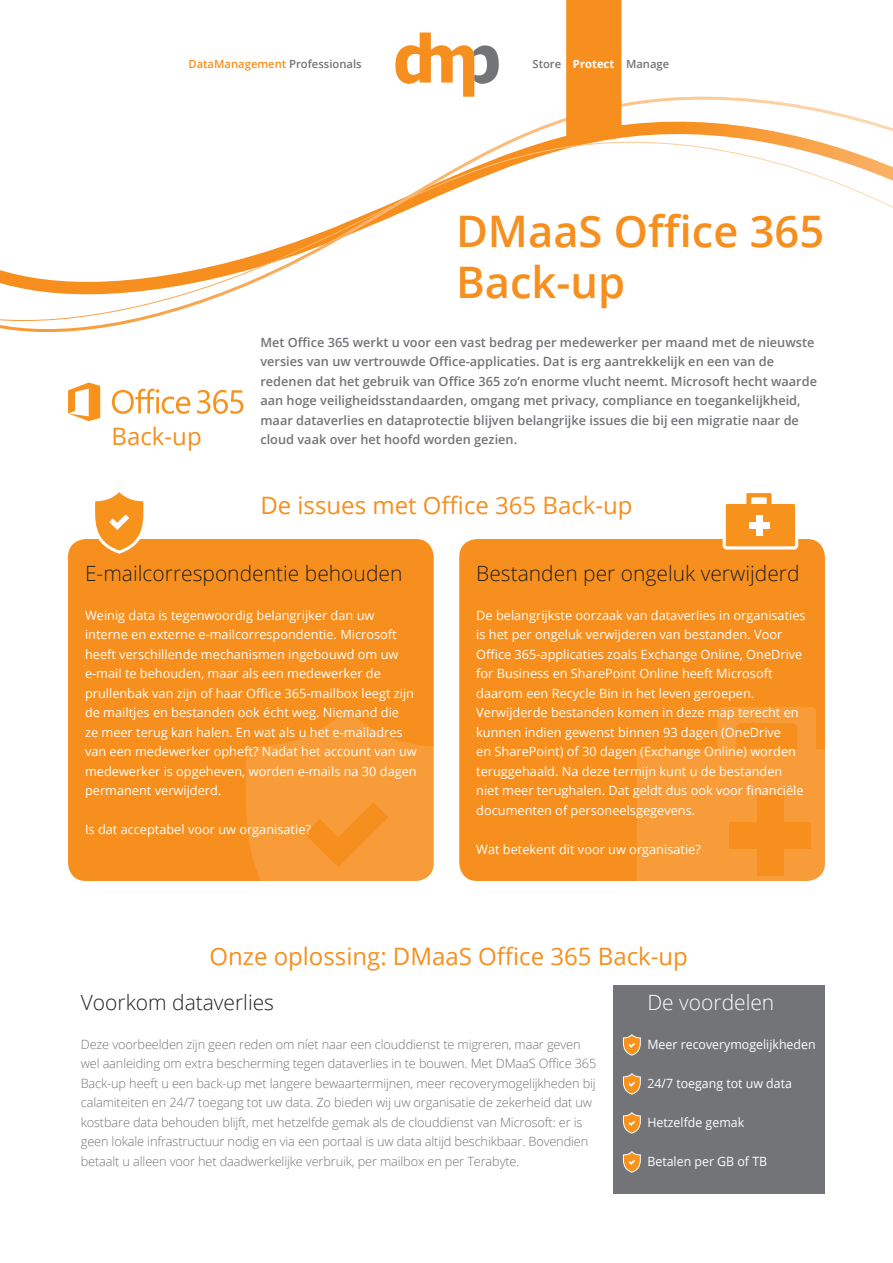
<style>
.page{position:relative;width:893px;height:1263px;background:#fff}
.page>*{position:absolute;margin:0;border:0;box-sizing:border-box;transform-origin:0 0}
.Hoofdkop{font:600 43.5px "Open Sans";color:#f68f1e}
.Hoofdkop-2{font:24px "Open Sans";color:#f68f1e}
.Tussenkop{font:300 21px "Open Sans";color:#231f20}
.Intro{font:300 21px "Open Sans";color:#231f20}
.t1{font:300 21px "Open Sans";color:#fff}
.Intro-2{font:12.75px/19.5px "Open Sans";color:#fff}
.Intro-3{font:300 12.75px/19.5px "Open Sans";letter-spacing:-.01em;color:#727477}
.Intro-4{font:600 12.75px/19.5px "Open Sans";color:#727477}
.t2{font:600 11.25px "Open Sans";color:#f68f1e}
.t3{font:600 11.25px "Open Sans";color:#727477}
.s1{color:#727477}
.s2{font-weight:700;color:#fff}
</style>
<div class="page">
<div style="left:613px;top:985px;width:212px;height:209px;background:#727477"></div>
<div style="left:68px;top:539px;width:366px;height:342px;background:#f68f1e;border-radius:18px"></div>
<div style="left:459px;top:539px;width:366px;height:342px;background:#f68f1e;border-radius:18px"></div>
<svg style="left:395px;top:33px;width:104px;height:33px"></svg>
<svg style="left:395px;top:66px;width:227px;height:29px"></svg>
<svg style="left:0;top:95px;width:893px;height:327px"></svg>
<svg style="left:246px;top:709px;width:215px;height:172px;fill:#f79c38"></svg>
<svg style="left:637px;top:707px;width:188px;height:174px;fill:#f79c38"></svg>
<div style="left:757px;top:794px;width:26px;height:82px;background:#f7931d"></div>
<div style="left:730px;top:822px;width:81px;height:26px;background:#f7931d"></div>
<svg style="left:95px;top:492px;width:49px;height:62px"></svg>
<svg style="left:722px;top:493px;width:77px;height:57px"></svg>
<div style="left:756px;top:515px;width:7px;height:21px;background:#fff"></div>
<div style="left:749px;top:522px;width:21px;height:7px;background:#fff"></div>
<svg style="left:623px;top:1034px;width:18px;height:22px"></svg>
<svg style="left:623px;top:1112px;width:18px;height:22px"></svg>
<svg style="left:623px;top:1073px;width:18px;height:22px"></svg>
<svg style="left:623px;top:1151px;width:18px;height:22px"></svg>
<div style="left:566px;top:0;width:55px;height:136px;background:#f68f1e"></div>
<p class="t2" style="left:188px;top:56px;width:175px">DataManagement <span class="s1">Professionals</span></p>
<p class="t3" style="left:532px;top:56px;width:138px">Store <span class="s2">Protect</span> Manage</p>
<p class="Hoofdkop" style="left:456px;top:201px;width:370px">DMaaS Office 365</p>
<p class="Hoofdkop" style="left:456px;top:252px;width:171px">Back-up</p>
<p class="Intro-4" style="left:260px;top:332px;width:558px">Met Office 365 werkt u voor een vast bedrag per medewerker per maand met de nieuwste versies van uw vertrouwde Office-applicaties. Dat is erg aantrekkelijk en een van de redenen dat het gebruik van Office 365 zo’n enorme vlucht neemt. Microsoft hecht waarde aan hoge veiligheidsstandaarden, omgang met privacy, compliance en toegankelijkheid, maar dataverlies en dataprotectie blijven belangrijke issues die bij een migratie naar de</p>
<p class="Hoofdkop-2" style="left:112px;top:420px;width:92px">Back-up</p>
<p class="Intro-4" style="left:260px;top:429px;width:258px">cloud vaak over het hoofd worden gezien.</p>
<p class="Hoofdkop-2" style="left:260px;top:489px;width:374px">De issues met Office 365 Back-up</p>
<p class="Tussenkop" style="left:85px;top:558px;width:319px">E-mailcorrespondentie behouden</p>
<p class="Intro-2" style="left:85px;top:605px;width:333px">Weinig data is tegenwoordig belangrijker dan uw interne en externe e-mailcorrespondentie. Microsoft heeft verschillende mechanismen ingebouwd om uw e-mail te behouden, maar als een medewerker de prullenbak van zijn of haar Office 365-mailbox leegt zijn de mailtjes en bestanden ook écht weg. Niemand die<br>ze meer terug kan halen. En wat als u het e-mailadres van een medewerker opheft? Nadat het account van uw medewerker is opgeheven, worden e-mails na 30 dagen permanent verwijderd.</p>
<p class="Intro-2" style="left:85px;top:819px;width:227px">Is dat acceptabel voor uw organisatie?</p>
<p class="Tussenkop" style="left:476px;top:558px;width:325px">Bestanden per ongeluk verwijderd</p>
<p class="Intro-2" style="left:476px;top:605px;width:331px">De belangrijkste oorzaak van dataverlies in organisaties is het per ongeluk verwijderen van bestanden. Voor Office 365-applicaties zoals Exchange Online, OneDrive for Business en SharePoint Online heeft Microsoft daarom een Recycle Bin in het leven geroepen.</p>
<p class="Intro-2" style="left:476px;top:702px;width:329px">Verwijderde bestanden komen in deze map terecht en kunnen indien gewenst binnen 93 dagen (OneDrive<br>en SharePoint) of 30 dagen (Exchange Online) worden teruggehaald. Na deze termijn kunt u de bestanden niet meer terughalen. Dat geldt dus ook voor financiële documenten of personeelsgegevens.</p>
<p class="Intro-2" style="left:476px;top:839px;width:226px">Wat betekent dit voor uw organisatie?</p>
<p class="Hoofdkop-2" style="left:209px;top:940px;width:480px">Onze oplossing: DMaaS Office 365 Back-up</p>
<p class="Intro" style="left:81px;top:987px;width:195px">Voorkom dataverlies</p>
<p class="Intro-3" style="left:81px;top:1034px;width:517px">Deze voorbeelden zijn geen reden om níet naar een clouddienst te migreren, maar geven wel aanleiding om extra bescherming tegen dataverlies in te bouwen. Met DMaaS Office 365<br>Back-up heeft u een back-up met langere bewaartermijnen, meer recoverymogelijkheden bij calamiteiten en 24/7 toegang tot uw data. Zo bieden wij uw organisatie de zekerheid dat uw kostbare data behouden blijft, met hetzelfde gemak als de clouddienst van Microsoft: er is geen lokale infrastructuur nodig en via een portaal is uw data altijd beschikbaar. Bovendien betaalt u alleen voor het daadwerkelijke verbruik, per mailbox en per Terabyte.</p>
<p class="t1" style="left:647px;top:987px;width:128px">De voordelen</p>
<p class="Intro-2" style="left:647px;top:1034px;width:170px">Meer recoverymogelijkheden</p>
<p class="Intro-2" style="left:647px;top:1073px;width:146px">24/7 toegang tot uw data</p>
<p class="Intro-2" style="left:647px;top:1112px;width:98px">Hetzelfde gemak</p>
<p class="Intro-2" style="left:647px;top:1151px;width:121px">Betalen per GB of TB</p>
</div>
